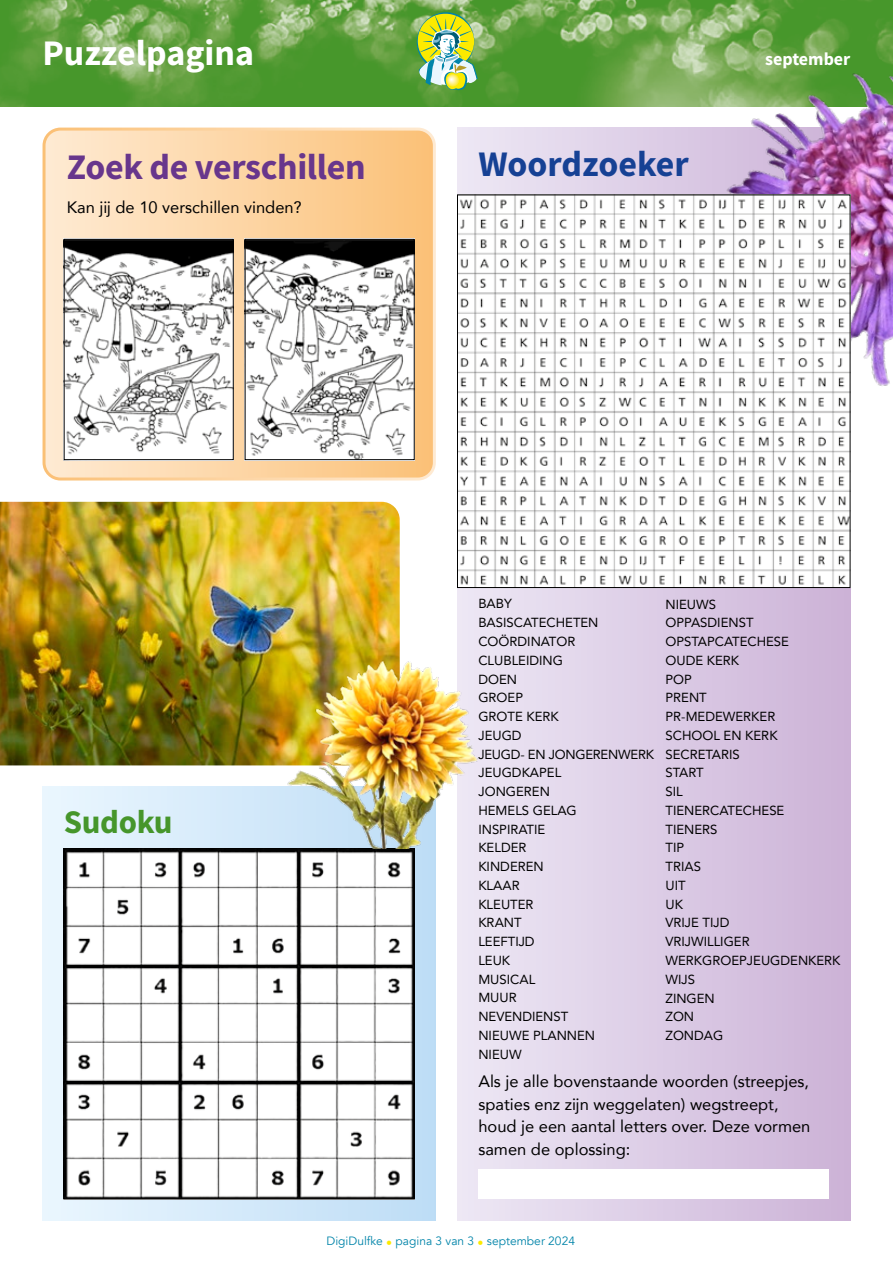
<style>
.page{position:relative;width:893px;height:1263px;background:#fff}
.page>*{position:absolute;margin:0;border:0;box-sizing:border-box;transform-origin:0 0}
.t1{font:700 36px "Source Sans Pro";letter-spacing:-.01em;color:#68368c}
.t2{font:700 36px "Source Sans Pro";color:#fff}
.t3{font:700 36px "Source Sans Pro";color:#164194}
.t4{font:700 33px "Source Sans Pro";letter-spacing:-.01em;color:#46962b}
.t5{font:700 18px "Source Sans Pro";color:#fff}
.t6{font:16.5px/22.5px "Avenir";color:#000}
.t7{font:13.2px/18.8px "Avenir";color:#000}
.t8{font:12px "Avenir";color:#0084a9}
.s1{color:#fcea00}
</style>
<div class="page">
<img style="left:0;top:0;width:893px;height:106px">
<svg style="left:44px;top:129px;width:388px;height:350px;background:#fbd5a5"></svg>
<div style="left:43px;top:128px;width:393px;height:352px;border:3px solid #fff;border-radius:16px"></div>
<div style="left:457px;top:128px;width:393px;height:1092px;background:linear-gradient(to right,#ede8f4,#ccb2d7)"></div>
<img style="left:66px;top:241px;width:166px;height:217px">
<div style="left:64px;top:239px;width:170px;height:221px;border:1px solid #000"></div>
<img style="left:247px;top:241px;width:166px;height:217px">
<div style="left:245px;top:239px;width:170px;height:221px;border:1px solid #000"></div>
<div style="left:478px;top:1169px;width:351px;height:30px;background:#fff"></div>
<svg style="left:43px;top:787px;width:393px;height:433px;background:#d6eaf9"></svg>
<img style="left:66px;top:850px;width:347px;height:347px">
<div style="left:64px;top:848px;width:351px;height:351px;border:1px solid #000"></div>
<img style="left:0;top:502px;width:400px;height:263px">
<img style="left:282px;top:650px;width:203px;height:198px">
<img style="left:676px;top:63px;width:217px;height:556px">
<img style="left:459px;top:197px;width:389px;height:389px">
<div style="left:457px;top:195px;width:393px;height:393px;border:1px solid #000"></div>
<svg style="left:417px;top:12px;width:61px;height:78px;background:#acca6e"></svg>
<h1 class="t2" style="left:43px;top:29px;width:213px">Puzzelpagina</h1>
<h1 class="t1" style="left:67px;top:142px;width:300px">Zoek de verschillen</h1>
<p class="t6" style="left:67px;top:195px;width:236px">Kan jij de 10 verschillen vinden?</p>
<h1 class="t3" style="left:478px;top:139px;width:212px">Woordzoeker</h1>
<h3 class="t5" style="left:765px;top:47px;width:87px">september</h3>
<h2 class="t4" style="left:64px;top:799px;width:110px">Sudoku</h2>
<p class="t7" style="left:478px;top:594px;width:177px">BABY<br>BASISCATECHETEN<br>COÖRDINATOR<br>CLUBLEIDING<br>DOEN<br>GROEP<br>GROTE KERK<br>JEUGD<br>JEUGD- EN JONGERENWERK<br>JEUGDKAPEL<br>JONGEREN<br>HEMELS GELAG<br>INSPIRATIE<br>KELDER<br>KINDEREN<br>KLAAR<br>KLEUTER<br>KRANT<br>LEEFTIJD<br>LEUK<br>MUSICAL<br>MUUR<br>NEVENDIENST<br>NIEUWE PLANNEN<br>NIEUW</p>
<p class="t7" style="left:665px;top:594px;width:177px">NIEUWS<br>OPPASDIENST<br>OPSTAPCATECHESE<br>OUDE KERK<br>POP<br>PRENT<br>PR-MEDEWERKER<br>SCHOOL EN KERK<br>SECRETARIS<br>START<br>SIL<br>TIENERCATECHESE<br>TIENERS<br>TIP<br>TRIAS<br>UIT<br>UK<br>VRIJE TIJD<br>VRIJWILLIGER<br>WERKGROEPJEUGDENKERK<br>WIJS<br>ZINGEN<br>ZON<br>ZONDAG</p>
<p class="t6" style="left:478px;top:1070px;width:334px">Als je alle bovenstaande woorden (streepjes, spaties enz zijn weggelaten) wegstreept, houd je een aantal letters over. Deze vormen samen de oplossing:</p>
<p class="t8" style="left:326px;top:1234px;width:250px">DigiDulfke <span class="s1">•</span> pagina 3 van 3 <span class="s1">•</span> september 2024</p>
</div>
